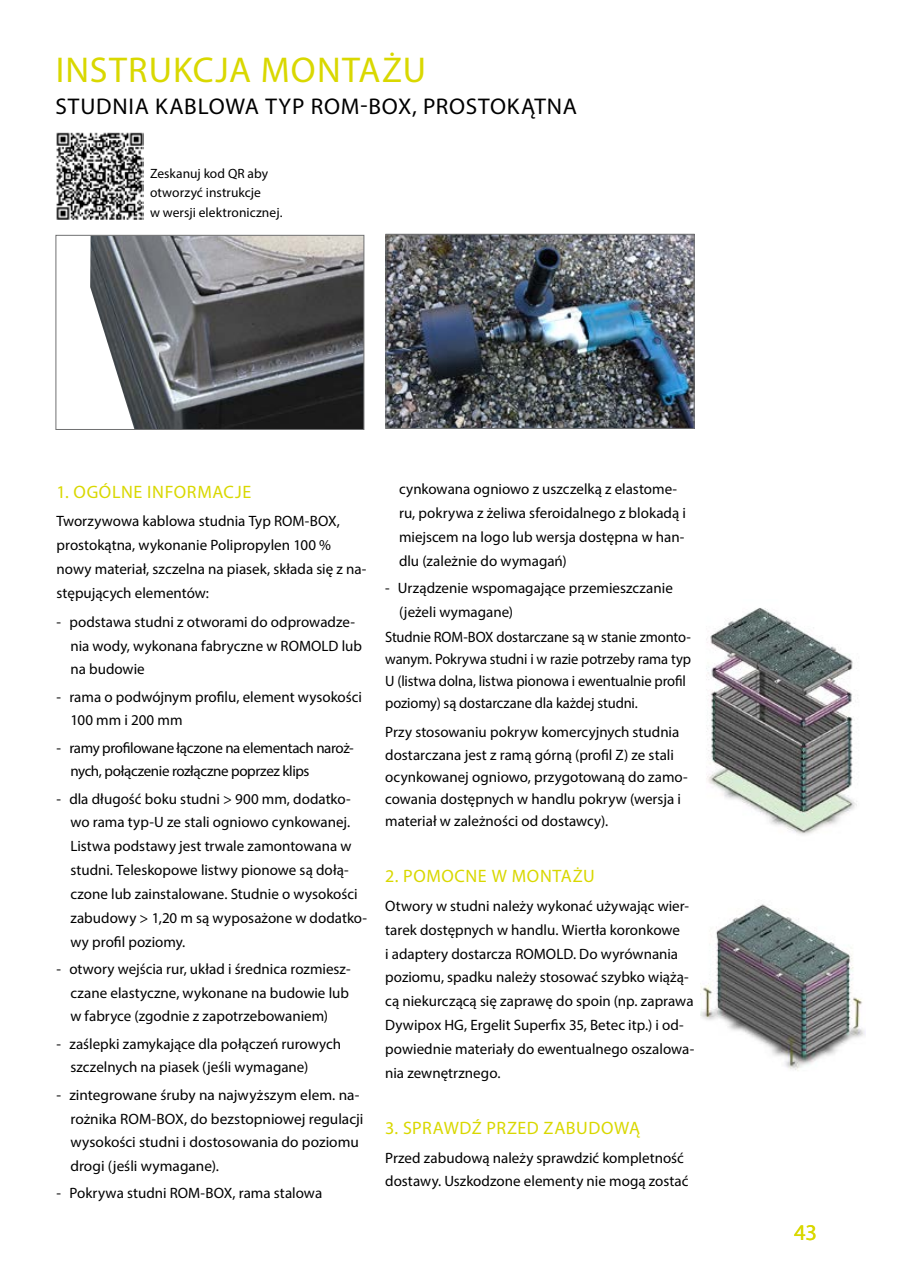
<style>
.page{position:relative;width:915px;height:1263px;background:#fff}
.page>*{position:absolute;margin:0;border:0;box-sizing:border-box;transform-origin:0 0}
.t1{font:36px "Myriad Pro";letter-spacing:.03em;color:#d9d800}
.t2{font:22.8px "Myriad Pro";letter-spacing:.035em;color:#000}
.t3{font:22.5px "Myriad Pro";color:#d9d800}
.t4{font:18px "Myriad Pro";letter-spacing:.035em;color:#d9d800}
.t5{font:15px/23.9px "Myriad Pro";color:#000}
.t6{font:15px/23.9px "Myriad Pro";letter-spacing:-.025em;color:#000}
.t7{font:13.5px/19.5px "Myriad Pro";letter-spacing:.005em;color:#000}
</style>
<div class="page">
<img style="left:706px;top:608px;width:151px;height:227px">
<img style="left:700px;top:904px;width:164px;height:167px">
<img style="left:90px;top:237px;width:272px;height:191px">
<div style="left:55px;top:235px;width:309px;height:195px;border:1px solid #707172"></div>
<img style="left:387px;top:236px;width:305px;height:191px">
<div style="left:385px;top:234px;width:309px;height:195px;border:1px solid #707172"></div>
<img style="left:56px;top:132px;width:88px;height:87px">
<h1 class="t1" style="left:56px;top:48px;width:372px">INSTRUKCJA MONTAŻU</h1>
<h2 class="t2" style="left:56px;top:92px;width:523px">STUDNIA KABLOWA TYP ROM-BOX, PROSTOKĄTNA</h2>
<p class="t7" style="left:150px;top:163px;width:134px">Zeskanuj kod QR aby otworzyć instrukcje<br>w wersji elektronicznej.</p>
<p class="t4" style="left:57px;top:480px;width:196px">1. OGÓLNE INFORMACJE</p>
<p class="t5" style="left:57px;top:509px;width:311px">Tworzywowa kablowa studnia Typ ROM-BOX, prostokątna, wykonanie Polipropylen 100 % nowy materiał, szczelna na piasek, składa się z na&shy;stępujących elementów:</p>
<p class="t5" style="left:70px;top:610px;width:293px;text-indent:-14px">- podstawa studni z otworami do odprowadze&shy;nia wody, wykonana fabryczne w ROMOLD lub na budowie</p>
<p class="t5" style="left:70px;top:684px;width:293px;text-indent:-14px">- rama o podwójnym profilu, element wysokości<br>100 mm i 200 mm</p>
<p class="t6" style="left:70px;top:735px;width:285px;text-indent:-14px">- ramy profilowane łączone na elementach naroż&shy;nych, połączenie rozłączne poprzez klips</p>
<p class="t5" style="left:70px;top:786px;width:298px;text-indent:-14px">- dla długość boku studni &gt; 900 mm, dodatko&shy;wo rama typ-U ze stali ogniowo cynkowanej.<br>Listwa podstawy jest trwale zamontowana w studni. Teleskopowe listwy pionowe są dołą&shy;czone lub zainstalowane. Studnie o wysokości zabudowy &gt; 1,20 m są wyposażone w dodatko&shy;wy profil poziomy.</p>
<p class="t5" style="left:70px;top:956px;width:281px;text-align:justify;text-indent:-14px">- otwory wejścia rur, układ i średnica rozmiesz&shy;czane elastyczne, wykonane na budowie lub w fabryce (zgodnie z zapotrzebowaniem)</p>
<p class="t5" style="left:70px;top:1031px;width:272px;text-indent:-14px">- zaślepki zamykające dla połączeń rurowych szczelnych na piasek (jeśli wymagane)</p>
<p class="t5" style="left:70px;top:1082px;width:294px;text-indent:-14px">- zintegrowane śruby na najwyższym elem. na&shy;rożnika ROM-BOX, do bezstopniowej regulacji wysokości studni i dostosowania do poziomu drogi (jeśli wymagane).</p>
<p class="t5" style="left:57px;top:1181px;width:267px">- Pokrywa studni ROM-BOX, rama stalowa</p>
<p class="t5" style="left:399px;top:477px;width:288px">cynkowana ogniowo z uszczelką z elastome&shy;ru, pokrywa z żeliwa sferoidalnego z blokadą i miejscem na logo lub wersja dostępna w han&shy;dlu (zależnie do wymagań)</p>
<p class="t5" style="left:399px;top:576px;width:275px;text-indent:-14px">- Urządzenie wspomagające przemieszczanie (jeżeli wymagane)</p>
<p class="t5" style="left:385px;top:626px;width:307px;line-height:22px">Studnie ROM-BOX dostarczane są w stanie zmonto&shy;wanym. Pokrywa studni i w razie potrzeby rama typ U (listwa dolna, listwa pionowa i ewentualnie profil poziomy) są dostarczane dla każdej studni.</p>
<p class="t5" style="left:385px;top:721px;width:304px;line-height:22px">Przy stosowaniu pokryw komercyjnych studnia dostarczana jest z ramą górną (profil Z) ze stali ocynkowanej ogniowo, przygotowaną do zamo&shy;cowania dostępnych w handlu pokryw (wersja i materiał w zależności od dostawcy).</p>
<p class="t4" style="left:385px;top:865px;width:211px">2. POMOCNE W MONTAŻU</p>
<p class="t5" style="left:385px;top:894px;width:310px">Otwory w studni należy wykonać używając wier&shy;tarek dostępnych w handlu. Wiertła koronkowe<br>i adaptery dostarcza ROMOLD. Do wyrównania poziomu, spadku należy stosować szybko wiążą&shy;cą niekurczącą się zaprawę do spoin (np. zaprawa Dywipox HG, Ergelit Superfix 35, Betec itp.) i od&shy;powiednie materiały do ewentualnego oszalowa&shy;nia zewnętrznego.</p>
<p class="t4" style="left:385px;top:1116px;width:256px">3. SPRAWDŹ PRZED ZABUDOWĄ</p>
<p class="t5" style="left:385px;top:1145px;width:304px">Przed zabudową należy sprawdzić kompletność dostawy. Uszkodzone elementy nie mogą zostać</p>
<h3 class="t3" style="left:793px;top:1218px;width:25px">43</h3>
</div>
